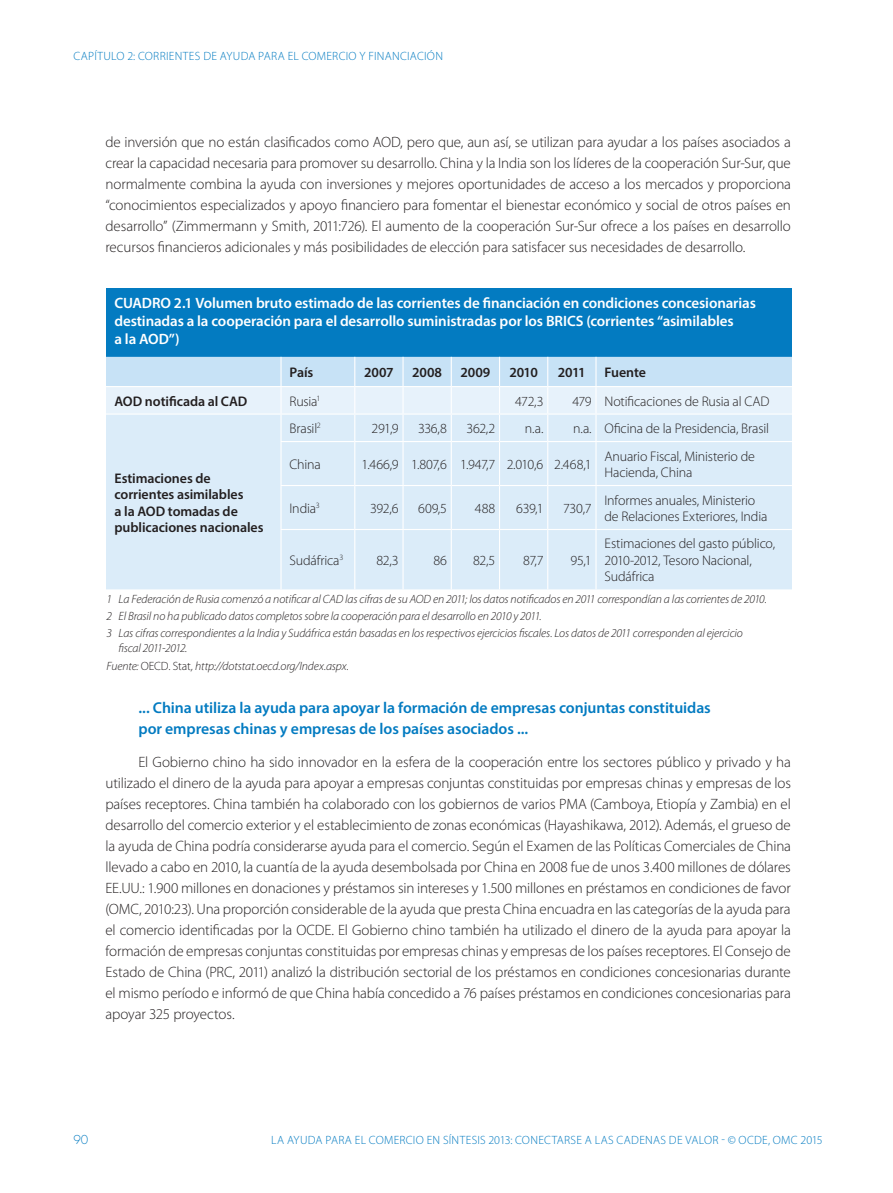
<style>
.page{position:relative;width:893px;height:1193px;background:#fff}
.page>*{position:absolute;margin:0;border:0;box-sizing:border-box;transform-origin:0 0}
.t1{font:600 15.75px/21px "Myriad Pro";letter-spacing:-.005em;color:#037bc1}
.t2{font:300 15px/21px "Myriad Pro";letter-spacing:-.005em;color:#231f20;text-align:justify}
.t3{font:600 15px/18px "Myriad Pro";letter-spacing:-.01em;color:#fff}
.t4{font:300 13.95px/16.5px "Myriad Pro";letter-spacing:-.01em;color:#231f20}
.t5{font:600 13.95px/16.5px "Myriad Pro";letter-spacing:-.005em;color:#231f20}
.t6{font:italic 300 12px/17.1px "Myriad Pro";letter-spacing:-.01em;color:#231f20}
.t7{font:300 12px "Myriad Pro";letter-spacing:.02em;color:#037bc1}
.t8{font:300 12px "Futura";color:#037bc1}
.s1{font-style:normal}
</style>
<div class="page">
<div style="left:106px;top:288px;width:685px;height:69px;background:#037bc1"></div>
<div style="left:106px;top:441px;width:685px;height:148px;background:#dbecf9"></div>
<div style="left:281px;top:530px;width:510px;height:59px;background:#dbecf9"></div>
<hr style="left:280px;top:441px;width:74px;height:1px;background:#fff">
<hr style="left:280px;top:442px;width:1px;height:43px;background:#fff">
<hr style="left:354px;top:441px;width:49px;height:1px;background:#fff">
<hr style="left:354px;top:442px;width:1px;height:43px;background:#fff">
<hr style="left:403px;top:441px;width:48px;height:1px;background:#fff">
<hr style="left:402px;top:442px;width:1px;height:43px;background:#fff">
<hr style="left:451px;top:441px;width:48px;height:1px;background:#fff">
<hr style="left:450px;top:442px;width:1px;height:43px;background:#fff">
<hr style="left:499px;top:441px;width:48px;height:1px;background:#fff">
<hr style="left:498px;top:442px;width:2px;height:43px;background:#fff">
<hr style="left:547px;top:441px;width:48px;height:1px;background:#fff">
<hr style="left:547px;top:442px;width:1px;height:43px;background:#fff">
<hr style="left:595px;top:441px;width:196px;height:1px;background:#fff">
<hr style="left:595px;top:442px;width:1px;height:43px;background:#fff">
<hr style="left:280px;top:485px;width:74px;height:1px;background:#fff">
<hr style="left:280px;top:486px;width:1px;height:43px;background:#fff">
<hr style="left:354px;top:485px;width:49px;height:1px;background:#fff">
<hr style="left:354px;top:486px;width:1px;height:43px;background:#fff">
<hr style="left:403px;top:485px;width:48px;height:1px;background:#fff">
<hr style="left:402px;top:486px;width:1px;height:43px;background:#fff">
<hr style="left:451px;top:485px;width:48px;height:1px;background:#fff">
<hr style="left:450px;top:486px;width:1px;height:43px;background:#fff">
<hr style="left:499px;top:485px;width:48px;height:1px;background:#fff">
<hr style="left:498px;top:486px;width:2px;height:43px;background:#fff">
<hr style="left:547px;top:485px;width:48px;height:1px;background:#fff">
<hr style="left:547px;top:486px;width:1px;height:43px;background:#fff">
<hr style="left:595px;top:485px;width:196px;height:1px;background:#fff">
<hr style="left:595px;top:486px;width:1px;height:43px;background:#fff">
<hr style="left:280px;top:529px;width:74px;height:1px;background:#fff">
<hr style="left:280px;top:530px;width:1px;height:59px;background:#fff">
<hr style="left:354px;top:529px;width:49px;height:1px;background:#fff">
<hr style="left:354px;top:530px;width:1px;height:59px;background:#fff">
<hr style="left:403px;top:529px;width:48px;height:1px;background:#fff">
<hr style="left:402px;top:530px;width:1px;height:59px;background:#fff">
<hr style="left:451px;top:529px;width:48px;height:1px;background:#fff">
<hr style="left:450px;top:530px;width:1px;height:59px;background:#fff">
<hr style="left:499px;top:529px;width:48px;height:1px;background:#fff">
<hr style="left:498px;top:530px;width:2px;height:59px;background:#fff">
<hr style="left:547px;top:529px;width:48px;height:1px;background:#fff">
<hr style="left:547px;top:530px;width:1px;height:59px;background:#fff">
<hr style="left:595px;top:529px;width:196px;height:1px;background:#fff">
<hr style="left:595px;top:530px;width:1px;height:59px;background:#fff">
<svg style="left:106px;top:357px;width:685px;height:84px;background:#d9ebf8"></svg>
<p class="t7" style="left:74px;top:51px;width:371px">CAPÍTULO 2: CORRIENTES DE AYUDA PARA EL COMERCIO Y FINANCIACIÓN</p>
<p class="t2" style="left:105px;top:133px;width:686px">de inversión que no están clasificados como AOD, pero que, aun así, se utilizan para ayudar a los países asociados a crear la capacidad necesaria para promover su desarrollo. China y la India son los líderes de la cooperación Sur-Sur, que normalmente combina la ayuda con inversiones y mejores oportunidades de acceso a los mercados y proporciona “conocimientos especializados y apoyo financiero para fomentar el bienestar económico y social de otros países en desarrollo” (Zimmermann y Smith, 2011:726). El aumento de la cooperación Sur-Sur ofrece a los países en desarrollo recursos financieros adicionales y más posibilidades de elección para satisfacer sus necesidades de desarrollo.</p>
<p class="t3" style="left:114px;top:296px;width:642px">CUADRO 2.1 Volumen bruto estimado de las corrientes de financiación en condiciones concesionarias destinadas a la cooperación para el desarrollo suministradas por los BRICS (corrientes “asimilables<br>a la AOD”)</p>
<p class="t5" style="left:289px;top:365px;width:25px">País</p>
<p class="t5" style="left:364px;top:365px;width:31px">2007</p>
<p class="t5" style="left:412px;top:365px;width:31px">2008</p>
<p class="t5" style="left:460px;top:365px;width:31px">2009</p>
<p class="t5" style="left:509px;top:365px;width:30px">2010</p>
<p class="t5" style="left:557px;top:365px;width:29px">2011</p>
<p class="t5" style="left:604px;top:365px;width:43px">Fuente</p>
<p class="t5" style="left:114px;top:394px;width:134px">AOD notificada al CAD</p>
<p class="t4" style="left:289px;top:394px;width:32px">Rusia<sup>1</sup></p>
<p class="t4" style="left:514px;top:394px;width:30px">472,3</p>
<p class="t4" style="left:572px;top:394px;width:198px">479 Notificaciones de Rusia al CAD</p>
<p class="t4" style="left:289px;top:422px;width:33px">Brasil<sup>2</sup></p>
<p class="t4" style="left:371px;top:422px;width:29px">291,9</p>
<p class="t4" style="left:418px;top:422px;width:30px">336,8</p>
<p class="t4" style="left:466px;top:422px;width:30px">362,2</p>
<p class="t4" style="left:524px;top:422px;width:20px">n.a.</p>
<p class="t4" style="left:572px;top:422px;width:197px">n.a. Oficina de la Presidencia, Brasil</p>
<p class="t4" style="left:289px;top:457px;width:33px">China</p>
<p class="t4" style="left:361px;top:457px;width:232px">1.466,9 1.807,6 1.947,7 2.010,6 2.468,1</p>
<p class="t4" style="left:604px;top:449px;width:152px">Anuario Fiscal, Ministerio de<br>Hacienda, China</p>
<p class="t4" style="left:289px;top:501px;width:32px">India<sup>3</sup></p>
<p class="t4" style="left:370px;top:501px;width:30px">392,6</p>
<p class="t4" style="left:418px;top:501px;width:30px">609,5</p>
<p class="t4" style="left:474px;top:501px;width:22px">488</p>
<p class="t4" style="left:516px;top:501px;width:29px">639,1</p>
<p class="t4" style="left:562px;top:501px;width:30px">730,7</p>
<p class="t4" style="left:604px;top:493px;width:164px">Informes anuales, Ministerio de Relaciones Exteriores, India</p>
<p class="t4" style="left:289px;top:553px;width:55px">Sudáfrica<sup>3</sup></p>
<p class="t4" style="left:376px;top:553px;width:24px">82,3</p>
<p class="t4" style="left:433px;top:553px;width:15px">86</p>
<p class="t4" style="left:473px;top:553px;width:24px">82,5</p>
<p class="t4" style="left:522px;top:553px;width:22px">87,7</p>
<p class="t4" style="left:570px;top:553px;width:23px">95,1</p>
<p class="t5" style="left:114px;top:471px;width:150px">Estimaciones de corrientes asimilables<br>a la AOD tomadas de publicaciones nacionales</p>
<p class="t4" style="left:604px;top:537px;width:172px">Estimaciones del gasto público,<br>2010-2012, Tesoro Nacional,<br>Sudáfrica</p>
<p class="t6" style="left:106px;top:592px;width:661px">1 La Federación de Rusia comenzó a notificar al CAD las cifras de su AOD en 2011; los datos notificados en 2011 correspondían a las corrientes de 2010.<br>2 El Brasil no ha publicado datos completos sobre la cooperación para el desarrollo en 2010 y 2011.<br>3 Las cifras correspondientes a la India y Sudáfrica están basadas en los respectivos ejercicios fiscales. Los datos de 2011 corresponden al ejercicio</p>
<p class="t6" style="left:106px;top:641px;width:244px;text-indent:12px">fiscal 2011-2012.<br>Fuente: <span class="s1">OECD. Stat</span>, http://dotstat.oecd.org/Index.aspx.</p>
<p class="t1" style="left:138px;top:698px;width:573px">... China utiliza la ayuda para apoyar la formación de empresas conjuntas constituidas por empresas chinas y empresas de los países asociados ...</p>
<p class="t2" style="left:105px;top:753px;width:686px;text-indent:33px">El Gobierno chino ha sido innovador en la esfera de la cooperación entre los sectores público y privado y ha utilizado el dinero de la ayuda para apoyar a empresas conjuntas constituidas por empresas chinas y empresas de los países receptores. China también ha colaborado con los gobiernos de varios PMA (Camboya, Etiopía y Zambia) en el desarrollo del comercio exterior y el establecimiento de zonas económicas (Hayashikawa, 2012). Además, el grueso de la ayuda de China podría considerarse ayuda para el comercio. Según el Examen de las Políticas Comerciales de China llevado a cabo en 2010, la cuantía de la ayuda desembolsada por China en 2008 fue de unos 3.400 millones de dólares EE.UU.: 1.900 millones en donaciones y préstamos sin intereses y 1.500 millones en préstamos en condiciones de favor (OMC, 2010:23). Una proporción considerable de la ayuda que presta China encuadra en las categorías de la ayuda para el comercio identificadas por la OCDE. El Gobierno chino también ha utilizado el dinero de la ayuda para apoyar la formación de empresas conjuntas constituidas por empresas chinas y empresas de los países receptores. El Consejo de Estado de China (PRC, 2011) analizó la distribución sectorial de los préstamos en condiciones concesionarias durante el mismo período e informó de que China había concedido a 76 países préstamos en condiciones concesionarias para apoyar 325 proyectos.</p>
<p class="t8" style="left:73px;top:1134px;width:16px">90</p>
<p class="t7" style="left:271px;top:1136px;width:552px">LA AYUDA PARA EL COMERCIO EN SÍNTESIS 2013: CONECTARSE A LAS CADENAS DE VALOR - © OCDE, OMC 2015</p>
</div>
